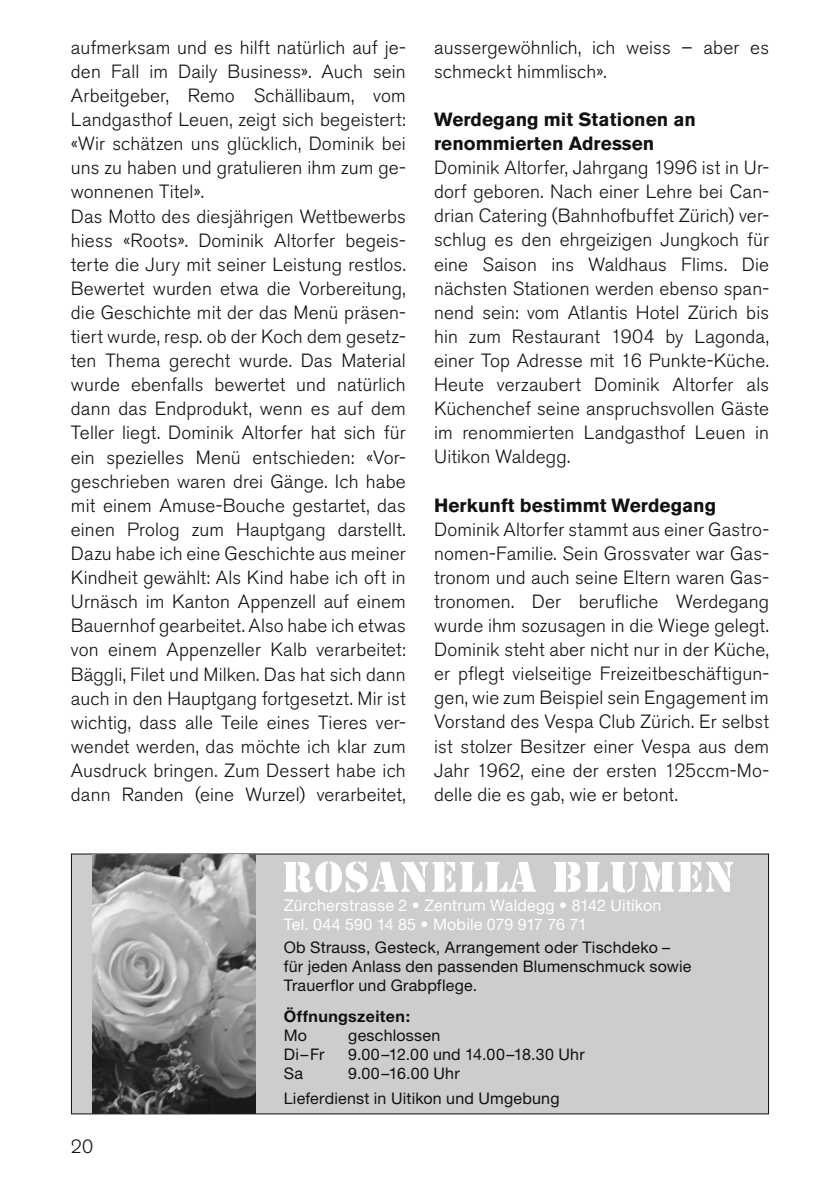
<style>
.page{position:relative;width:840px;height:1191px;background:#fff}
.page>*{position:absolute;margin:0;border:0;box-sizing:border-box;transform-origin:0 0}
.t1{font:300 19px/24px "Akzidenz Grotesk BE";letter-spacing:.005em;color:#11110f}
.t2{font:700 19px/24px "Akzidenz Grotesk BQ";color:#11110f}
.t3{font:16px/19px "Helvetica Neue";letter-spacing:.015em;color:#11110f}
.t4{font:16px/19px "Helvetica Neue";letter-spacing:.01em;color:#fff}
.t5{font:700 16px "Helvetica Neue";letter-spacing:.025em;color:#11110f}
</style>
<div class="page">
<div style="left:71px;top:854px;width:697px;height:259px;background:#cccece"></div>
<svg style="left:284px;top:861px;width:448px;height:31px"></svg>
<img style="left:93px;top:854px;width:162px;height:259px">
<p class="t1" style="left:71px;top:36px;width:336px">aufmerksam und es hilft natürlich auf je&shy;den Fall im Daily Business». Auch sein Arbeitgeber, Remo Schällibaum, vom Landgasthof Leuen, zeigt sich begeistert: «Wir schätzen uns glücklich, Dominik bei uns zu haben und gratulieren ihm zum ge&shy;wonnenen Titel».<br>Das Motto des diesjährigen Wettbewerbs hiess «Roots». Dominik Altorfer begeis&shy;terte die Jury mit seiner Leistung restlos.<br>Bewertet wurden etwa die Vorbereitung, die Geschichte mit der das Menü präsen&shy;tiert wurde, resp. ob der Koch dem gesetz&shy;ten Thema gerecht wurde. Das Material wurde ebenfalls bewertet und natürlich dann das Endprodukt, wenn es auf dem Teller liegt. Dominik Altorfer hat sich für ein spezielles Menü entschieden: «Vor&shy;geschrieben waren drei Gänge. Ich habe mit einem Amuse-Bouche gestartet, das einen Prolog zum Hauptgang darstellt.<br>Dazu habe ich eine Geschichte aus meiner Kindheit gewählt: Als Kind habe ich oft in Urnäsch im Kanton Appenzell auf einem Bauernhof gearbeitet. Also habe ich etwas von einem Appenzeller Kalb verarbeitet:<br>Bäggli, Filet und Milken. Das hat sich dann auch in den Hauptgang fortgesetzt. Mir ist wichtig, dass alle Teile eines Tieres ver&shy;wendet werden, das möchte ich klar zum Ausdruck bringen. Zum Dessert habe ich dann Randen (eine Wurzel) verarbeitet,</p>
<p class="t1" style="left:434px;top:35px;width:336px">aussergewöhnlich, ich weiss – aber es schmeckt himmlisch».</p>
<p class="t2" style="left:434px;top:108px;width:263px">Werdegang mit Stationen an renommierten Adressen</p>
<p class="t1" style="left:434px;top:156px;width:336px;text-align:justify">Dominik Altorfer, Jahrgang 1996 ist in Ur&shy;dorf geboren. Nach einer Lehre bei Can&shy;drian Catering (Bahnhofbuffet Zürich) ver&shy;schlug es den ehrgeizigen Jungkoch für eine Saison ins Waldhaus Flims. Die nächsten Stationen werden ebenso span&shy;nend sein: vom Atlantis Hotel Zürich bis hin zum Restaurant 1904 by Lagonda, einer Top Adresse mit 16 Punkte-Küche.<br>Heute verzaubert Dominik Altorfer als Küchenchef seine anspruchsvollen Gäste im renommierten Landgasthof Leuen in Uitikon Waldegg.</p>
<p class="t2" style="left:434px;top:493px;width:283px">Herkunft bestimmt Werdegang</p>
<p class="t1" style="left:434px;top:517px;width:336px;text-align:justify">Dominik Altorfer stammt aus einer Gastro&shy;nomen-Familie. Sein Grossvater war Gas&shy;tronom und auch seine Eltern waren Gas&shy;tronomen. Der berufliche Werdegang wurde ihm sozusagen in die Wiege gelegt.<br>Dominik steht aber nicht nur in der Küche, er pflegt vielseitige Freizeitbeschäftigun&shy;gen, wie zum Beispiel sein Engagement im Vorstand des Vespa Club Zürich. Er selbst ist stolzer Besitzer einer Vespa aus dem Jahr 1962, eine der ersten 125ccm-Mo&shy;delle die es gab, wie er betont.</p>
<p class="t1" style="left:71px;top:1135px;width:24px">20</p>
<p class="t4" style="left:283px;top:895px;width:379px">Zürcherstrasse 2 • Zentrum Waldegg • 8142 Uitikon<br>Tel. 044 590 14 85 • Mobile 079 917 76 71</p>
<p class="t3" style="left:283px;top:937px;width:409px">Ob Strauss, Gesteck, Arrangement oder Tischdeko – für jeden Anlass den passenden Blumenschmuck sowie<br>Trauerflor und Grabpflege.</p>
<p class="t5" style="left:283px;top:1006px;width:128px">Öffnungszeiten:</p>
<p class="t3" style="left:283px;top:1025px;width:25px">Mo</p>
<p class="t3" style="left:348px;top:1025px;width:94px">geschlossen</p>
<p class="t3" style="left:283px;top:1044px;width:42px">Di–Fr</p>
<p class="t3" style="left:348px;top:1044px;width:238px">9.00–12.00 und 14.00–18.30 Uhr</p>
<p class="t3" style="left:283px;top:1063px;width:21px">Sa</p>
<p class="t3" style="left:283px;top:1061px;width:277px;line-height:24.6px;text-indent:64px">9.00–16.00 Uhr<br>Lieferdienst in Uitikon und Umgebung</p>
</div>
